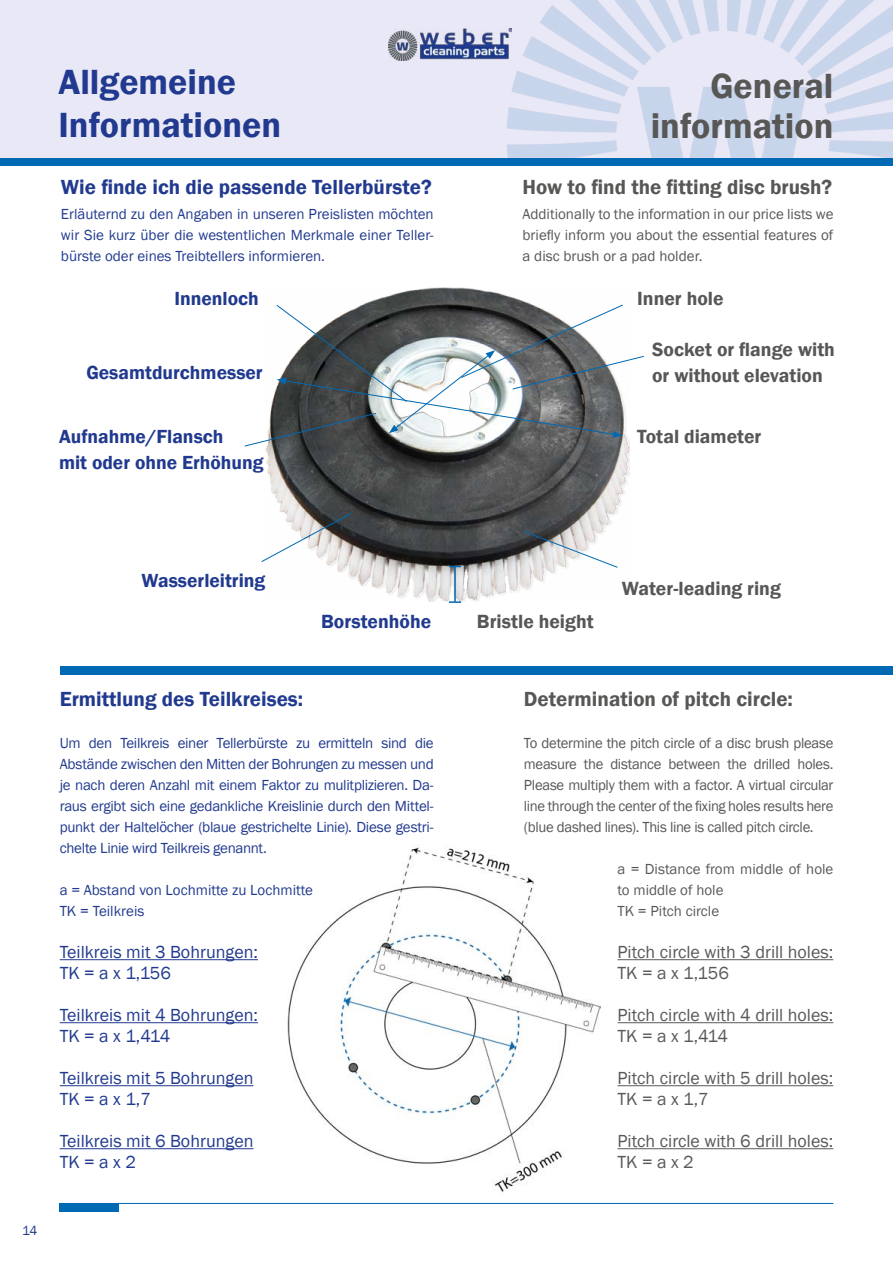
<style>
.page{position:relative;width:893px;height:1263px;background:#fff}
.page>*{position:absolute;margin:0;border:0;box-sizing:border-box;transform-origin:0 0}
.t1{font:600 36px/43.5px "Franklin Gothic";color:#213a8f}
.t2{font:600 36px/40.5px "Franklin Gothic";color:#575756;text-align:right}
.t3{font:600 21px "Franklin Gothic";color:#213a8f}
.t4{font:600 21px "Franklin Gothic";color:#575756}
.t5{font:600 19.65px/25.2px "Franklin Gothic";color:#575756}
.t6{font:600 19.65px "Franklin Gothic";color:#213a8f}
.t7{font:600 19.5px/25.2px "Franklin Gothic";color:#213a8f}
.t8{font:18px/21px "Franklin Gothic";color:#5a5958}
.t9{font:18px/21px "Franklin Gothic";color:#213a8f}
.t10{font:15px/21px "Franklin Gothic";color:#213a8f;text-align:justify}
.t11{font:15px/21px "Franklin Gothic";letter-spacing:-.005em;color:#575756;text-align:justify}
.t12{font:15px/21px "Franklin Gothic";color:#5a5958}
.t13{font:13.5px "Franklin Gothic";color:#213a8f}
</style>
<div class="page">
<hr style="left:60px;top:1203px;width:773px;height:1px;background:#0069b4">
<div style="left:60px;top:1203px;width:59px;height:9px;background:#0069b4"></div>
<div style="left:0;top:0;width:893px;height:159px;background:#e9e8f6"></div>
<img style="left:463px;top:0;width:430px;height:158px">
<img style="left:287px;top:847px;width:313px;height:346px">
<img style="left:265px;top:287px;width:364px;height:315px">
<div style="left:61px;top:666px;width:832px;height:9px;background:#0069b4"></div>
<svg style="left:523px;top:531px;width:95px;height:37px"></svg>
<hr style="left:60px;top:959px;width:198px;height:1px;background:#213a8f">
<hr style="left:60px;top:1022px;width:198px;height:1px;background:#213a8f">
<hr style="left:60px;top:1085px;width:193px;height:1px;background:#213a8f">
<hr style="left:60px;top:1148px;width:193px;height:1px;background:#213a8f">
<hr style="left:617px;top:959px;width:216px;height:1px;background:#5a5958">
<hr style="left:617px;top:1022px;width:216px;height:1px;background:#5a5958">
<hr style="left:617px;top:1085px;width:216px;height:1px;background:#5a5958">
<hr style="left:617px;top:1148px;width:216px;height:1px;background:#5a5958">
<hr style="left:454px;top:567px;width:2px;height:35px;background:#0069b4">
<svg style="left:449px;top:601px;width:12px;height:2px"></svg>
<svg style="left:449px;top:566px;width:12px;height:1px"></svg>
<div style="left:0;top:158px;width:893px;height:8px;background:#0069b4"></div>
<img style="left:388px;top:29px;width:124px;height:31px">
<svg style="left:261px;top:512px;width:91px;height:51px"></svg>
<svg style="left:244px;top:304px;width:400px;height:143px"></svg>
<h1 class="t1" style="left:58px;top:60px;width:224px">Allgemeine<br>Informationen</h1>
<h1 class="t2" style="left:651px;top:66px;width:184px">General information</h1>
<h2 class="t3" style="left:61px;top:174px;width:372px">Wie finde ich die passende Tellerbürste?</h2>
<p class="t10" style="left:61px;top:204px;width:374px">Erläuternd zu den Angaben in unseren Preislisten möchten wir Sie kurz über die westentlichen Merkmale einer Teller&shy;bürste oder eines Treibtellers informieren.</p>
<h3 class="t7" style="left:175px;top:286px;width:86px">Innenloch</h3>
<h3 class="t7" style="left:86px;top:360px;width:178px">Gesamtdurchmesser</h3>
<h3 class="t7" style="left:59px;top:425px;width:206px">Aufnahme/Flansch<br>mit oder ohne Erhöhung</h3>
<h2 class="t4" style="left:523px;top:174px;width:311px">How to find the fitting disc brush?</h2>
<p class="t11" style="left:523px;top:204px;width:312px">Additionally to the information in our price lists we briefly inform you about the essential features of a disc brush or a pad holder.</p>
<h3 class="t5" style="left:637px;top:286px;width:88px">Inner hole</h3>
<h3 class="t5" style="left:652px;top:337px;width:184px">Socket or flange with or without elevation</h3>
<h3 class="t5" style="left:637px;top:424px;width:126px">Total diameter</h3>
<h3 class="t7" style="left:142px;top:568px;width:125px">Wasserleitring</h3>
<h3 class="t6" style="left:321px;top:609px;width:112px">Borstenhöhe</h3>
<h2 class="t3" style="left:60px;top:686px;width:245px">Ermittlung des Teilkreises:</h2>
<p class="t10" style="left:60px;top:733px;width:376px">Um den Teilkreis einer Tellerbürste zu ermitteln sind die Abstände zwischen den Mitten der Bohrungen zu messen und je nach deren Anzahl mit einem Faktor zu mulitplizieren. Da&shy;raus ergibt sich eine gedankliche Kreislinie durch den Mittel&shy;punkt der Haltelöcher (blaue gestrichelte Linie). Diese gestri&shy;chelte Linie wird Teilkreis genannt.</p>
<p class="t10" style="left:60px;top:880px;width:255px">a = Abstand von Lochmitte zu Lochmitte<br>TK = Teilkreis</p>
<p class="t9" style="left:60px;top:942px;width:200px">Teilkreis mit 3 Bohrungen:<br>TK = a x 1,156</p>
<p class="t9" style="left:60px;top:1005px;width:200px">Teilkreis mit 4 Bohrungen:<br>TK = a x 1,414</p>
<p class="t9" style="left:60px;top:1068px;width:195px">Teilkreis mit 5 Bohrungen<br>TK = a x 1,7</p>
<p class="t9" style="left:60px;top:1131px;width:195px">Teilkreis mit 6 Bohrungen<br>TK = a x 2</p>
<p class="t13" style="left:22px;top:1222px;width:17px">14</p>
<h3 class="t5" style="left:477px;top:609px;width:118px">Bristle height</h3>
<h3 class="t5" style="left:622px;top:576px;width:161px">Water-leading ring</h3>
<h2 class="t4" style="left:524px;top:686px;width:270px">Determination of pitch circle:</h2>
<p class="t11" style="left:524px;top:733px;width:311px">To determine the pitch circle of a disc brush please measure the distance between the drilled holes.<br>Please multiply them with a factor. A virtual circular line through the center of the fixing holes results here (blue dashed lines). This line is called pitch circle.</p>
<p class="t12" style="left:617px;top:859px;width:217px">a = Distance from middle of hole to middle of hole<br>TK = Pitch circle</p>
<p class="t8" style="left:617px;top:942px;width:217px">Pitch circle with 3 drill holes:<br>TK = a x 1,156</p>
<p class="t8" style="left:617px;top:1005px;width:217px">Pitch circle with 4 drill holes:<br>TK = a x 1,414</p>
<p class="t8" style="left:617px;top:1068px;width:217px">Pitch circle with 5 drill holes:<br>TK = a x 1,7</p>
<p class="t8" style="left:617px;top:1131px;width:217px">Pitch circle with 6 drill holes:<br>TK = a x 2</p>
</div>
